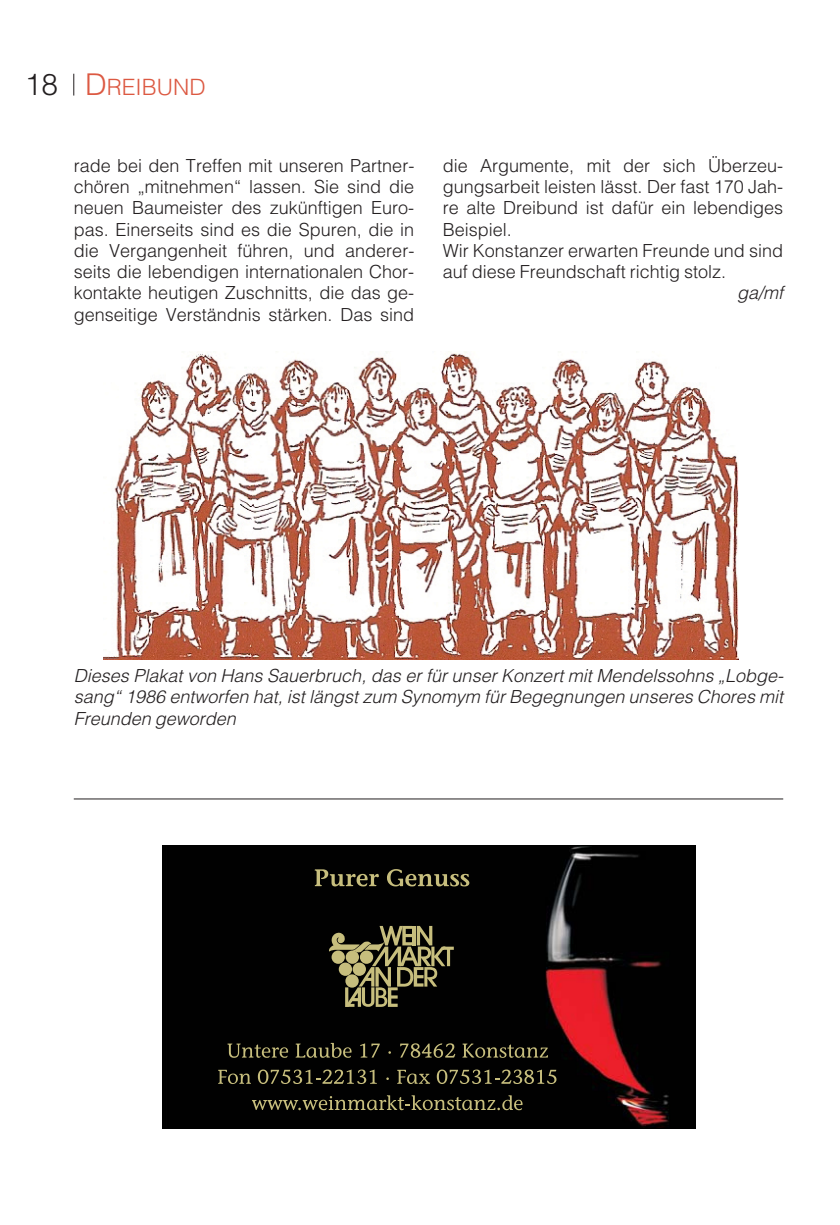
<style>
.page{position:relative;width:840px;height:1225px;background:#fff}
.page>*{position:absolute;margin:0;border:0;box-sizing:border-box;transform-origin:0 0}
.t1{font:300 22.4px "Helvetica";color:#dc5942}
.t2{font:300 18px/21.2px "Helvetica";color:#231f20;text-align:justify}
.t3{font:italic 300 18px/21.2px "Helvetica";color:#231f20;text-align:justify}
.s1{font-size:30px;color:#231f20}
.s2{font-size:30px}
</style>
<div class="page">
<svg style="left:73px;top:74px;width:1px;height:22px"></svg>
<img style="left:104px;top:351px;width:634px;height:308px">
<svg style="left:162px;top:845px;width:533px;height:283px"></svg>
<hr style="left:74px;top:798px;width:708px;height:1px;background:#231f20">
<p class="t1" style="left:25px;top:79px;width:182px"><span class="s1">18</span> <span class="s2">D</span>REIBUND</p>
<p class="t2" style="left:74px;top:156px;width:342px">rade bei den Treffen mit unseren Partner&shy;chören „mitnehmen“ lassen. Sie sind die neuen Baumeister des zukünftigen Euro&shy;pas. Einerseits sind es die Spuren, die in die Vergangenheit führen, und anderer&shy;seits die lebendigen internationalen Chor&shy;kontakte heutigen Zuschnitts, die das ge&shy;genseitige Verständnis stärken. Das sind</p>
<p class="t2" style="left:442px;top:156px;width:342px;text-align:left">die Argumente, mit der sich Überzeu&shy;gungsarbeit leisten lässt. Der fast 170 Jah&shy;re alte Dreibund ist dafür ein lebendiges Beispiel.<br>Wir Konstanzer erwarten Freunde und sind auf diese Freundschaft richtig stolz.</p>
<p class="t3" style="left:736px;top:284px;width:51px">ga/mf</p>
<p class="t3" style="left:74px;top:667px;width:714px">Dieses Plakatvon Hans Sauerbruch,das erfürunserKonzertmitMendelssohns „Lobge&shy;sang“ 1986 entworfen hat,istlängstzum Synomym fürBegegnungen unseres Chores mit Freunden geworden</p>
</div>
